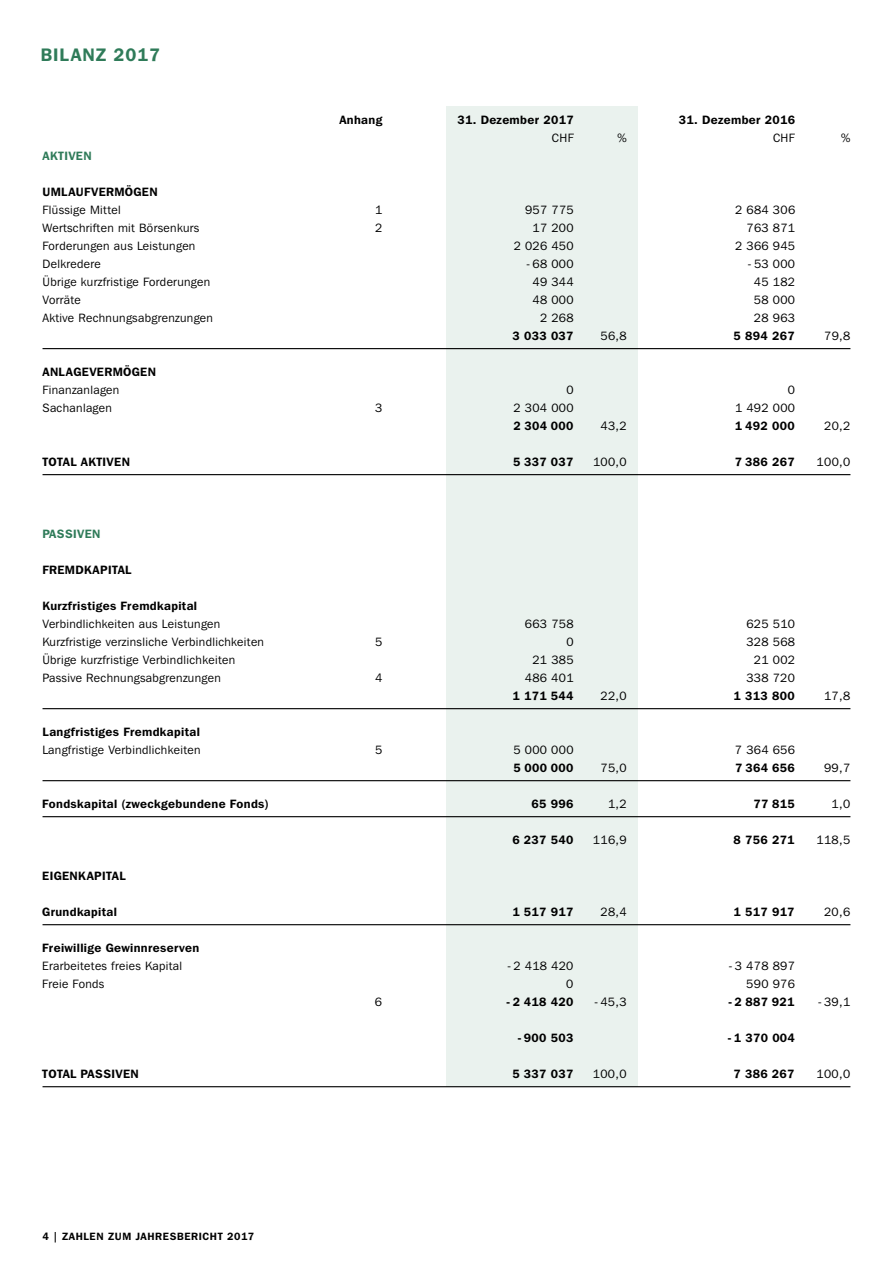
<style>
.page{position:relative;width:893px;height:1263px;background:#fff}
.page>*{position:absolute;margin:0;border:0;box-sizing:border-box;transform-origin:0 0}
.t1{font:600 18px "Franklin Gothic IT Cby BT";letter-spacing:.05em;color:#2f7b59}
.t2{font:12px "Franklin Gothic IT Cby BT";letter-spacing:.03em;color:#000}
.t3{font:600 12px "Franklin Gothic IT Cby BT";letter-spacing:.03em;color:#000}
.t4{font:600 12px "Franklin Gothic IT Cby BT";letter-spacing:.03em;color:#2f7b59}
.t5{font:600 10.5px "Franklin Gothic IT Cby BT";letter-spacing:.06em;color:#000}
</style>
<div class="page">
<div style="left:446px;top:106px;width:192px;height:980px;background:#eaf2ee"></div>
<hr style="left:43px;top:348px;width:807px;height:1px;background:#000">
<hr style="left:43px;top:474px;width:807px;height:1px;background:#000">
<hr style="left:43px;top:708px;width:807px;height:1px;background:#000">
<hr style="left:43px;top:780px;width:807px;height:1px;background:#000">
<hr style="left:43px;top:816px;width:807px;height:1px;background:#000">
<hr style="left:43px;top:924px;width:807px;height:1px;background:#000">
<hr style="left:43px;top:1086px;width:807px;height:1px;background:#000">
<h1 class="t1" style="left:41px;top:43px;width:121px">BILANZ 2017</h1>
<p class="t3" style="left:339px;top:112px;width:45px">Anhang</p>
<p class="t3" style="left:457px;top:112px;width:118px">31. Dezember 2017</p>
<p class="t3" style="left:679px;top:112px;width:118px">31. Dezember 2016</p>
<p class="t2" style="left:552px;top:130px;width:23px">CHF</p>
<p class="t2" style="left:618px;top:130px;width:11px">%</p>
<p class="t2" style="left:773px;top:130px;width:23px">CHF</p>
<p class="t2" style="left:841px;top:130px;width:11px">%</p>
<p class="t4" style="left:43px;top:148px;width:51px">AKTIVEN</p>
<p class="t3" style="left:43px;top:184px;width:117px">UMLAUFVERMÖGEN</p>
<p class="t2" style="left:43px;top:202px;width:80px">Flüssige Mittel</p>
<p class="t2" style="left:375px;top:202px;width:9px">1</p>
<p class="t2" style="left:525px;top:202px;width:50px">957 775</p>
<p class="t2" style="left:735px;top:202px;width:62px">2 684 306</p>
<p class="t2" style="left:42px;top:220px;width:158px">Wertschriften mit Börsenkurs</p>
<p class="t2" style="left:375px;top:220px;width:9px">2</p>
<p class="t2" style="left:532px;top:220px;width:43px">17 200</p>
<p class="t2" style="left:746px;top:220px;width:50px">763 871</p>
<p class="t2" style="left:42px;top:238px;width:154px">Forderungen aus Leistungen</p>
<p class="t2" style="left:514px;top:238px;width:61px">2 026 450</p>
<p class="t2" style="left:735px;top:238px;width:62px">2 366 945</p>
<p class="t2" style="left:42px;top:256px;width:60px">Delkredere</p>
<p class="t2" style="left:526px;top:256px;width:49px">- 68 000</p>
<p class="t2" style="left:748px;top:256px;width:49px">- 53 000</p>
<p class="t2" style="left:42px;top:274px;width:169px">Übrige kurzfristige Forderungen</p>
<p class="t2" style="left:532px;top:274px;width:43px">49 344</p>
<p class="t2" style="left:754px;top:274px;width:43px">45 182</p>
<p class="t2" style="left:42px;top:292px;width:40px">Vorräte</p>
<p class="t2" style="left:532px;top:292px;width:43px">48 000</p>
<p class="t2" style="left:754px;top:292px;width:43px">58 000</p>
<p class="t2" style="left:42px;top:310px;width:172px">Aktive Rechnungsabgrenzungen</p>
<p class="t2" style="left:540px;top:310px;width:35px">2 268</p>
<p class="t2" style="left:754px;top:310px;width:43px">28 963</p>
<p class="t3" style="left:512px;top:328px;width:63px">3 033 037</p>
<p class="t2" style="left:601px;top:328px;width:28px">56,8</p>
<p class="t3" style="left:734px;top:328px;width:63px">5 894 267</p>
<p class="t2" style="left:824px;top:328px;width:28px">79,8</p>
<p class="t3" style="left:42px;top:364px;width:115px">ANLAGEVERMÖGEN</p>
<p class="t2" style="left:42px;top:382px;width:78px">Finanzanlagen</p>
<p class="t2" style="left:566px;top:382px;width:9px">0</p>
<p class="t2" style="left:788px;top:382px;width:9px">0</p>
<p class="t2" style="left:42px;top:400px;width:71px">Sachanlagen</p>
<p class="t2" style="left:375px;top:400px;width:9px">3</p>
<p class="t2" style="left:513px;top:400px;width:62px">2 304 000</p>
<p class="t2" style="left:735px;top:400px;width:62px">1 492 000</p>
<p class="t3" style="left:513px;top:418px;width:62px">2 304 000</p>
<p class="t2" style="left:601px;top:418px;width:28px">43,2</p>
<p class="t3" style="left:735px;top:418px;width:61px">1 492 000</p>
<p class="t2" style="left:824px;top:418px;width:28px">20,2</p>
<p class="t3" style="left:42px;top:454px;width:89px">TOTAL AKTIVEN</p>
<p class="t3" style="left:513px;top:454px;width:62px">5 337 037</p>
<p class="t2" style="left:593px;top:454px;width:35px">100,0</p>
<p class="t3" style="left:735px;top:454px;width:61px">7 386 267</p>
<p class="t2" style="left:817px;top:454px;width:35px">100,0</p>
<p class="t4" style="left:42px;top:526px;width:60px">PASSIVEN</p>
<p class="t3" style="left:42px;top:562px;width:90px">FREMDKAPITAL</p>
<p class="t3" style="left:42px;top:598px;width:156px">Kurzfristiges Fremdkapital</p>
<p class="t2" style="left:42px;top:616px;width:179px">Verbindlichkeiten aus Leistungen</p>
<p class="t2" style="left:525px;top:616px;width:50px">663 758</p>
<p class="t2" style="left:746px;top:616px;width:50px">625 510</p>
<p class="t2" style="left:42px;top:634px;width:223px">Kurzfristige verzinsliche Verbindlichkeiten</p>
<p class="t2" style="left:375px;top:634px;width:9px">5</p>
<p class="t2" style="left:566px;top:634px;width:9px">0</p>
<p class="t2" style="left:746px;top:634px;width:50px">328 568</p>
<p class="t2" style="left:42px;top:652px;width:194px">Übrige kurzfristige Verbindlichkeiten</p>
<p class="t2" style="left:532px;top:652px;width:43px">21 385</p>
<p class="t2" style="left:754px;top:652px;width:43px">21 002</p>
<p class="t2" style="left:42px;top:670px;width:180px">Passive Rechnungsabgrenzungen</p>
<p class="t2" style="left:375px;top:670px;width:9px">4</p>
<p class="t2" style="left:525px;top:670px;width:50px">486 401</p>
<p class="t2" style="left:746px;top:670px;width:50px">338 720</p>
<p class="t3" style="left:512px;top:688px;width:63px">1 171 544</p>
<p class="t2" style="left:600px;top:688px;width:28px">22,0</p>
<p class="t3" style="left:733px;top:688px;width:63px">1 313 800</p>
<p class="t2" style="left:824px;top:688px;width:28px">17,8</p>
<p class="t3" style="left:42px;top:724px;width:159px">Langfristiges Fremdkapital</p>
<p class="t2" style="left:42px;top:742px;width:160px">Langfristige Verbindlichkeiten</p>
<p class="t2" style="left:375px;top:742px;width:9px">5</p>
<p class="t2" style="left:513px;top:742px;width:62px">5 000 000</p>
<p class="t2" style="left:735px;top:742px;width:62px">7 364 656</p>
<p class="t3" style="left:514px;top:760px;width:61px">5 000 000</p>
<p class="t2" style="left:600px;top:760px;width:28px">75,0</p>
<p class="t3" style="left:735px;top:760px;width:61px">7 364 656</p>
<p class="t2" style="left:824px;top:760px;width:28px">99,7</p>
<p class="t3" style="left:42px;top:796px;width:228px">Fondskapital (zweckgebundene Fonds)</p>
<p class="t3" style="left:532px;top:796px;width:43px">65 996</p>
<p class="t2" style="left:608px;top:796px;width:20px">1,2</p>
<p class="t3" style="left:753px;top:796px;width:43px">77 815</p>
<p class="t2" style="left:832px;top:796px;width:20px">1,0</p>
<p class="t3" style="left:512px;top:832px;width:63px">6 237 540</p>
<p class="t2" style="left:593px;top:832px;width:35px">116,9</p>
<p class="t3" style="left:733px;top:832px;width:63px">8 756 271</p>
<p class="t2" style="left:816px;top:832px;width:35px">118,5</p>
<p class="t3" style="left:42px;top:868px;width:85px">EIGENKAPITAL</p>
<p class="t3" style="left:42px;top:904px;width:76px">Grundkapital</p>
<p class="t3" style="left:512px;top:904px;width:63px">1 517 917</p>
<p class="t2" style="left:600px;top:904px;width:28px">28,4</p>
<p class="t3" style="left:733px;top:904px;width:63px">1 517 917</p>
<p class="t2" style="left:824px;top:904px;width:28px">20,6</p>
<p class="t3" style="left:42px;top:940px;width:159px">Freiwillige Gewinnreserven</p>
<p class="t2" style="left:42px;top:958px;width:141px">Erarbeitetes freies Kapital</p>
<p class="t2" style="left:507px;top:958px;width:68px">- 2 418 420</p>
<p class="t2" style="left:728px;top:958px;width:68px">- 3 478 897</p>
<p class="t2" style="left:42px;top:976px;width:64px">Freie Fonds</p>
<p class="t2" style="left:566px;top:976px;width:9px">0</p>
<p class="t2" style="left:746px;top:976px;width:50px">590 976</p>
<p class="t2" style="left:375px;top:994px;width:9px">6</p>
<p class="t3" style="left:506px;top:994px;width:69px">- 2 418 420</p>
<p class="t2" style="left:594px;top:994px;width:34px">- 45,3</p>
<p class="t3" style="left:728px;top:994px;width:68px">- 2 887 921</p>
<p class="t2" style="left:818px;top:994px;width:34px">- 39,1</p>
<p class="t3" style="left:518px;top:1030px;width:57px">- 900 503</p>
<p class="t3" style="left:727px;top:1030px;width:69px">- 1 370 004</p>
<p class="t3" style="left:42px;top:1066px;width:98px">TOTAL PASSIVEN</p>
<p class="t3" style="left:512px;top:1066px;width:63px">5 337 037</p>
<p class="t2" style="left:593px;top:1066px;width:35px">100,0</p>
<p class="t3" style="left:733px;top:1066px;width:63px">7 386 267</p>
<p class="t2" style="left:816px;top:1066px;width:35px">100,0</p>
<p class="t5" style="left:43px;top:1229px;width:213px">4 | ZAHLEN ZUM JAHRESBERICHT 2017</p>
</div>
